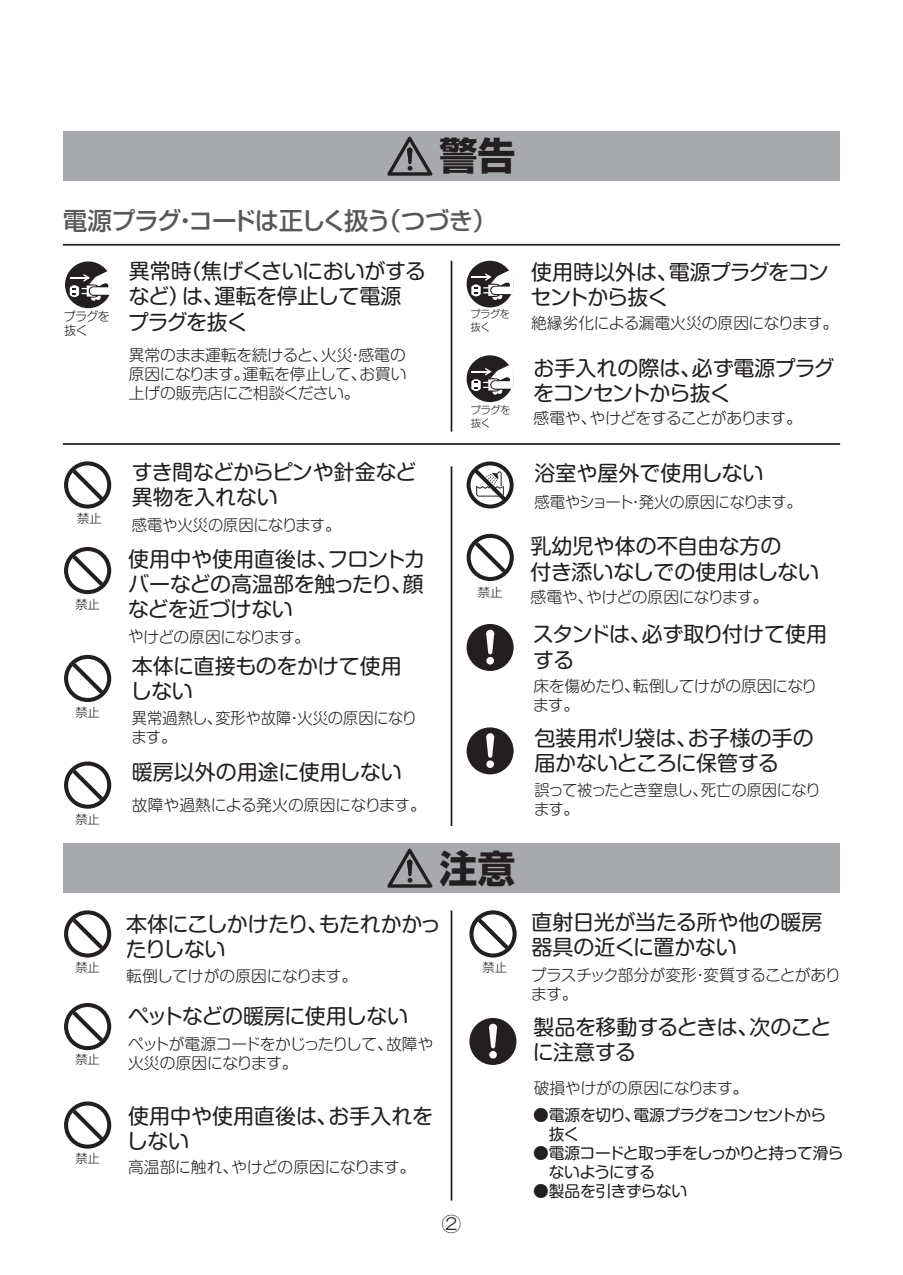
<style>
.page{position:relative;width:903px;height:1275px;background:#fff}
.page>*{position:absolute;margin:0;border:0;box-sizing:border-box;transform-origin:0 0}
.t1{font:700 37.98px "Shin Go Pro";color:#231f20}
.t2{font:500 24.5px "Shin Go Pro";letter-spacing:-.045em;color:#57585a}
.t3{font:21px/25.2px "Shin M Go Pro";letter-spacing:-.02em;color:#231f20}
.t4{font:21px/25.2px "Shin M Go Pro";color:#231f20}
.t5{font:21px/25.2px "Shin M Go Pro";letter-spacing:-.045em;color:#231f20}
.t6{font:21px/25.2px "Shin M Go Pro";letter-spacing:-.04em;color:#231f20}
.t7{font:19.25px "HG Maru Gothic MPRO";color:#231f20}
.t8{font:300 15.75px/18.9px "Shin M Go Pro";letter-spacing:-.02em;color:#231f20}
.t9{font:300 15.75px/18.9px "Shin M Go Pro";letter-spacing:-.04em;color:#231f20}
.t10{font:15.75px/18.9px "Shin M Go Pro";letter-spacing:-.045em;color:#231f20}
.t11{font:300 15.75px/18.9px "Shin M Go Pro";color:#231f20}
.t12{font:15.75px "Shin M Go Pro";letter-spacing:-.025em;color:#231f20}
.t13{font:300 12.25px/14px "Shin M Go Pro";color:#231f20}
.t14{font:300 10.5px/12.6px "Shin Go Pro";letter-spacing:-.07em;color:#231f20}
</style>
<div class="page">
<svg style="left:64px;top:547px;width:47px;height:47px"></svg>
<div style="left:467px;top:261px;width:46px;height:46px;background:#231f20;border-radius:50%"></div>
<svg style="left:471px;top:270px;width:43px;height:30px"></svg>
<hr style="left:451px;top:466px;width:1px;height:360px;background:#231f20">
<hr style="left:63px;top:244px;width:777px;height:2px;background:#231f20">
<div style="left:63px;top:131px;width:777px;height:50px;background:#a8a9ad"></div>
<svg style="left:387px;top:137px;width:45px;height:39px"></svg>
<svg style="left:469px;top:910px;width:48px;height:47px"></svg>
<hr style="left:451px;top:261px;width:1px;height:171px;background:#231f20">
<hr style="left:63px;top:443px;width:777px;height:2px;background:#231f20">
<div style="left:63px;top:843px;width:777px;height:50px;background:#a8a9ad"></div>
<svg style="left:387px;top:849px;width:45px;height:39px"></svg>
<svg style="left:64px;top:461px;width:47px;height:48px"></svg>
<div style="left:467px;top:355px;width:46px;height:47px;background:#231f20;border-radius:50%"></div>
<svg style="left:471px;top:365px;width:43px;height:30px"></svg>
<hr style="left:451px;top:910px;width:1px;height:290px;background:#231f20">
<svg style="left:64px;top:655px;width:47px;height:47px"></svg>
<div style="left:65px;top:261px;width:47px;height:47px;background:#231f20;border-radius:50%"></div>
<svg style="left:70px;top:271px;width:42px;height:30px"></svg>
<svg style="left:467px;top:461px;width:47px;height:47px"></svg>
<div style="left:467px;top:727px;width:47px;height:47px;background:#231f20;border-radius:50%"></div>
<svg style="left:486px;top:733px;width:8px;height:25px"></svg>
<div style="left:486px;top:760px;width:8px;height:8px;background:#fff;border-radius:50%"></div>
<svg style="left:64px;top:1101px;width:47px;height:48px"></svg>
<svg style="left:64px;top:910px;width:47px;height:47px"></svg>
<svg style="left:64px;top:1003px;width:47px;height:47px"></svg>
<svg style="left:467px;top:534px;width:47px;height:47px"></svg>
<svg style="left:64px;top:761px;width:47px;height:48px"></svg>
<div style="left:469px;top:1018px;width:47px;height:47px;background:#231f20;border-radius:50%"></div>
<svg style="left:489px;top:1024px;width:8px;height:24px"></svg>
<div style="left:489px;top:1051px;width:8px;height:7px;background:#fff;border-radius:50%"></div>
<div style="left:467px;top:624px;width:47px;height:47px;background:#231f20;border-radius:50%"></div>
<svg style="left:486px;top:630px;width:8px;height:24px"></svg>
<div style="left:486px;top:657px;width:8px;height:8px;background:#fff;border-radius:50%"></div>
<h1 class="t1" style="left:439px;top:126px;width:77px">警告</h1>
<h2 class="t2" style="left:63px;top:201px;width:436px">電源プラグ・コードは正しく扱う（つづき）</h2>
<p class="t13" style="left:64px;top:308px;width:48px">プラグを抜く</p>
<h3 class="t3" style="left:128px;top:256px;width:300px">異常時（焦げくさいにおいがするなど）は、運転を停止して電源プラグを抜く</h3>
<p class="t8" style="left:129px;top:344px;width:279px;text-align:justify">異常のまま運転を続けると、火災・感電の原因になります。運転を停止して、お買い上げの販売店にご相談ください。</p>
<h3 class="t3" style="left:132px;top:457px;width:286px">すき間などからピンや針金など異物を入れない</h3>
<p class="t13" style="left:77px;top:510px;width:26px">禁止</p>
<p class="t8" style="left:132px;top:513px;width:210px">感電や火災の原因になります。</p>
<p class="t14" style="left:470px;top:307px;width:42px">プラグを抜く</p>
<p class="t14" style="left:470px;top:402px;width:42px">プラグを抜く</p>
<h3 class="t5" style="left:530px;top:257px;width:300px">使用時以外は、電源プラグをコンセントから抜く</h3>
<p class="t8" style="left:531px;top:312px;width:309px">絶縁劣化による漏電火災の原因になります。</p>
<h3 class="t3" style="left:533px;top:353px;width:303px">お手入れの際は、必ず電源プラグをコンセントから抜く</h3>
<p class="t9" style="left:533px;top:407px;width:270px">感電や、やけどをすることがあります。</p>
<h3 class="t4" style="left:534px;top:458px;width:231px">浴室や屋外で使用しない</h3>
<p class="t8" style="left:534px;top:491px;width:269px">感電やショート・発火の原因になります。</p>
<p class="t13" style="left:75px;top:596px;width:26px">禁止</p>
<p class="t13" style="left:75px;top:704px;width:26px">禁止</p>
<p class="t13" style="left:75px;top:810px;width:26px">禁止</p>
<p class="t13" style="left:75px;top:959px;width:26px">禁止</p>
<p class="t13" style="left:75px;top:1051px;width:26px">禁止</p>
<p class="t13" style="left:75px;top:1149px;width:26px">禁止</p>
<h3 class="t3" style="left:128px;top:544px;width:299px;text-align:justify">使用中や使用直後は、フロントカバーなどの高温部を触ったり、顔などを近づけない</h3>
<p class="t9" style="left:128px;top:625px;width:184px">やけどの原因になります。</p>
<h3 class="t3" style="left:131px;top:651px;width:273px">本体に直接ものをかけて使用しない</h3>
<p class="t11" style="left:131px;top:707px;width:287px">異常過熱し、変形や故障・火災の原因になります。</p>
<h3 class="t4" style="left:132px;top:757px;width:271px">暖房以外の用途に使用しない</h3>
<p class="t8" style="left:132px;top:793px;width:295px">故障や過熱による発火の原因になります。</p>
<h3 class="t4" style="left:531px;top:531px;width:290px">乳幼児や体の不自由な方の<br>付き添いなしでの使用はしない</h3>
<p class="t13" style="left:478px;top:584px;width:26px">禁止</p>
<p class="t8" style="left:531px;top:585px;width:239px">感電や、やけどの原因になります。</p>
<h3 class="t6" style="left:533px;top:619px;width:296px">スタンドは、必ず取り付けて使用する</h3>
<p class="t8" style="left:533px;top:675px;width:286px">床を傷めたり、転倒してけがの原因になります。</p>
<h1 class="t1" style="left:439px;top:838px;width:77px">注意</h1>
<h3 class="t3" style="left:534px;top:723px;width:281px">包装用ポリ袋は、お子様の手の届かないところに保管する</h3>
<p class="t9" style="left:534px;top:779px;width:288px">誤って被ったとき窒息し、死亡の原因になります。</p>
<h3 class="t3" style="left:126px;top:909px;width:317px">本体にこしかけたり、もたれかかったりしない</h3>
<p class="t8" style="left:126px;top:965px;width:233px">転倒してけがの原因になります。</p>
<h3 class="t3" style="left:128px;top:1000px;width:281px">ペットなどの暖房に使用しない</h3>
<p class="t8" style="left:128px;top:1033px;width:307px">ペットが電源コードをかじったりして、故障や火災の原因になります。</p>
<h3 class="t4" style="left:127px;top:1101px;width:308px">使用中や使用直後は、お手入れをしない</h3>
<p class="t8" style="left:128px;top:1156px;width:289px">高温部に触れ、やけどの原因になります。</p>
<p class="t7" style="left:442px;top:1214px;width:21px">②</p>
<p class="t13" style="left:482px;top:959px;width:26px">禁止</p>
<h3 class="t3" style="left:531px;top:907px;width:292px">直射日光が当たる所や他の暖房器具の近くに置かない</h3>
<p class="t9" style="left:531px;top:964px;width:312px">プラスチック部分が変形・変質することがあります。</p>
<h3 class="t3" style="left:533px;top:1012px;width:300px">製品を移動するときは、次のことに注意する</h3>
<p class="t8" style="left:534px;top:1077px;width:216px">破損やけがの原因になります。</p>
<p class="t10" style="left:533px;top:1104px;width:295px">●電源を切り、電源プラグをコンセントから　抜く</p>
<p class="t10" style="left:533px;top:1142px;width:312px">●電源コードと取っ手をしっかりと持って滑ら　ないようにする</p>
<p class="t12" style="left:533px;top:1178px;width:156px">●製品を引きずらない</p>
</div>
